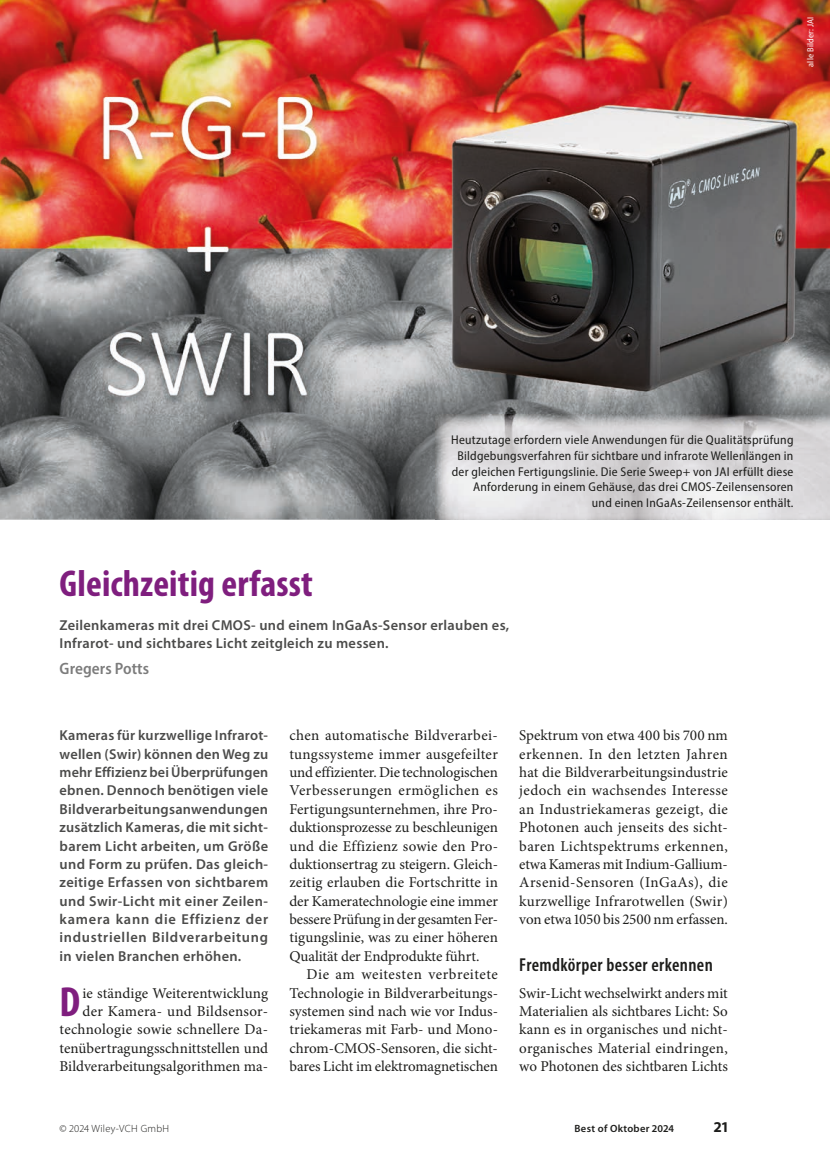
<style>
.page{position:relative;width:830px;height:1173px;background:#fff}
.page>*{position:absolute;margin:0;border:0;box-sizing:border-box;transform-origin:0 0}
.t1{font:700 condensed 42.3px "Myriad Pro";color:#7f1e7e}
.t2{font:700 condensed 37.5px "Myriad Pro";letter-spacing:.005em;color:#7f1e7e}
.t3{font:600 condensed 18.75px "Myriad Pro";letter-spacing:.02em;color:#1d1d1b}
.t4{font:600 semi-condensed 16.5px "Myriad Pro";letter-spacing:.005em;color:#7c7c7c}
.t5{font:15px/18.3px "Minion Pro";color:#1d1d1b;text-align:justify}
.t6{font:700 15px "Myriad Pro";color:#1d1d1b}
.t7{font:600 14.4px/18.3px "Myriad Pro";letter-spacing:.02em;color:#4b4b4a;text-align:justify}
.t8{font:semi-condensed 12.75px/15.8px "Myriad Pro";letter-spacing:.02em;color:#1d1d1b;text-align:right}
.t9{font:300 10.5px "Myriad Pro";letter-spacing:.03em;color:#1d1d1b}
.t10{font:600 10.5px "Myriad Pro";letter-spacing:.03em;color:#1d1d1b}
.t11{font:semi-condensed 9px "Myriad Pro";letter-spacing:.02em;color:#fff}
</style>
<div class="page">
<img style="left:0;top:0;width:829px;height:520px">
<img style="left:435px;top:415px;width:394px;height:105px">
<p class="t11" style="left:804px;top:67px;width:52px;rotate:-90deg">alle Bilder: JAI</p>
<p class="t8" style="left:451px;top:432px;width:343px">Heutzutage erfordern viele Anwendungen für die Qualitätsprüfung Bildgebungsverfahren für sichtbare und infrarote Wellenlängen in der gleichen Fertigungslinie. Die Serie Sweep+ von JAI erfüllt diese Anforderung in einem Gehäuse, das drei CMOS-Zeilen sensoren und einen InGaAs-Zeilensensor enthält.</p>
<h2 class="t2" style="left:60px;top:560px;width:255px">Gleichzeitig erfasst</h2>
<p class="t7" style="left:60px;top:615px;width:451px">Zeilenkameras mit drei CMOS- und einem InGaAs-Sensor erlauben es,<br>Infrarot- und sichtbares Licht zeitgleich zu messen.</p>
<p class="t4" style="left:60px;top:658px;width:91px">Gregers Potts</p>
<p class="t7" style="left:60px;top:726px;width:210px">Kameras für kurzwellige Infrarot&shy;wellen (Swir) können den Weg zu mehr Effizienz bei Überprüfungen ebnen. Dennoch benötigen viele Bild verar beitungs anwen dungen zusätzlich Kameras, die mit sicht&shy;barem Licht arbeiten, um Größe und Form zu prüfen. Das gleich&shy;zeitige Erfassen von sichtbarem und Swir-Licht mit einer Zeilen&shy;kamera kann die Effizienz der industriellen Bildverarbeitung in vielen Branchen erhöhen.</p>
<h1 class="t1" style="left:60px;top:975px;width:22px">D</h1>
<p class="t5" style="left:60px;top:983px;width:210px;text-align:right">ie ständige Weiterentwicklung der Kamera- und Bildsensor&shy;technologie sowie schnellere Da&shy;tenübertragungsschnittstellen und Bildverarbeitungsalgorithmen ma-</p>
<p class="t5" style="left:289px;top:726px;width:210px">chen automatische Bildverarbei&shy;tungssysteme immer ausgefeilter und effizienter. Die technologischen Verbesserungen ermöglichen es Fertigungs unternehmen, ihre Pro&shy;duktionsprozesse zu beschleunigen und die Effizienz sowie den Pro&shy;duktionsertrag zu steigern. Gleich&shy;zeitig erlauben die Fortschritte in der Kamera technologie eine immer bessere Prüfung in der gesamten Fer&shy;tigungslinie, was zu einer höheren Qualität der Endprodukte führt.</p>
<p class="t5" style="left:289px;top:965px;width:210px;text-indent:17px">Die am weitesten verbreitete Technologie in Bildverarbeitungs&shy;systemen sind nach wie vor Indus&shy;triekameras mit Farb- und Mono&shy;chrom-CMOS-Sensoren, die sicht&shy;bares Licht im elektromagnetischen</p>
<p class="t5" style="left:519px;top:726px;width:210px">Spektrum von etwa 400 bis 700 nm erkennen. In den letzten Jahren hat die Bildverarbeitungs industrie jedoch ein wachsendes Interesse an Industriekameras gezeigt, die Photonen auch jenseits des sicht&shy;baren Lichtspektrums erkennen, etwa Kameras mit Indium-Gallium-Arsenid-Sensoren (InGaAs), die kurzwellige Infrarotwellen (Swir) von etwa 1050 bis 2500 nm erfassen.</p>
<p class="t3" style="left:519px;top:953px;width:195px">Fremdkörper besser erkennen</p>
<p class="t5" style="left:519px;top:983px;width:210px">Swir-Licht wechselwirkt anders mit Materialien als sichtbares Licht: So kann es in organisches und nicht&shy;organisches Material eindringen, wo Photonen des sichtbaren Lichts</p>
<p class="t9" style="left:60px;top:1122px;width:111px">© 2024 Wiley-VCH GmbH</p>
<p class="t10" style="left:574px;top:1121px;width:101px">Best of Oktober 2024</p>
<p class="t6" style="left:714px;top:1117px;width:15px">21</p>
</div>
